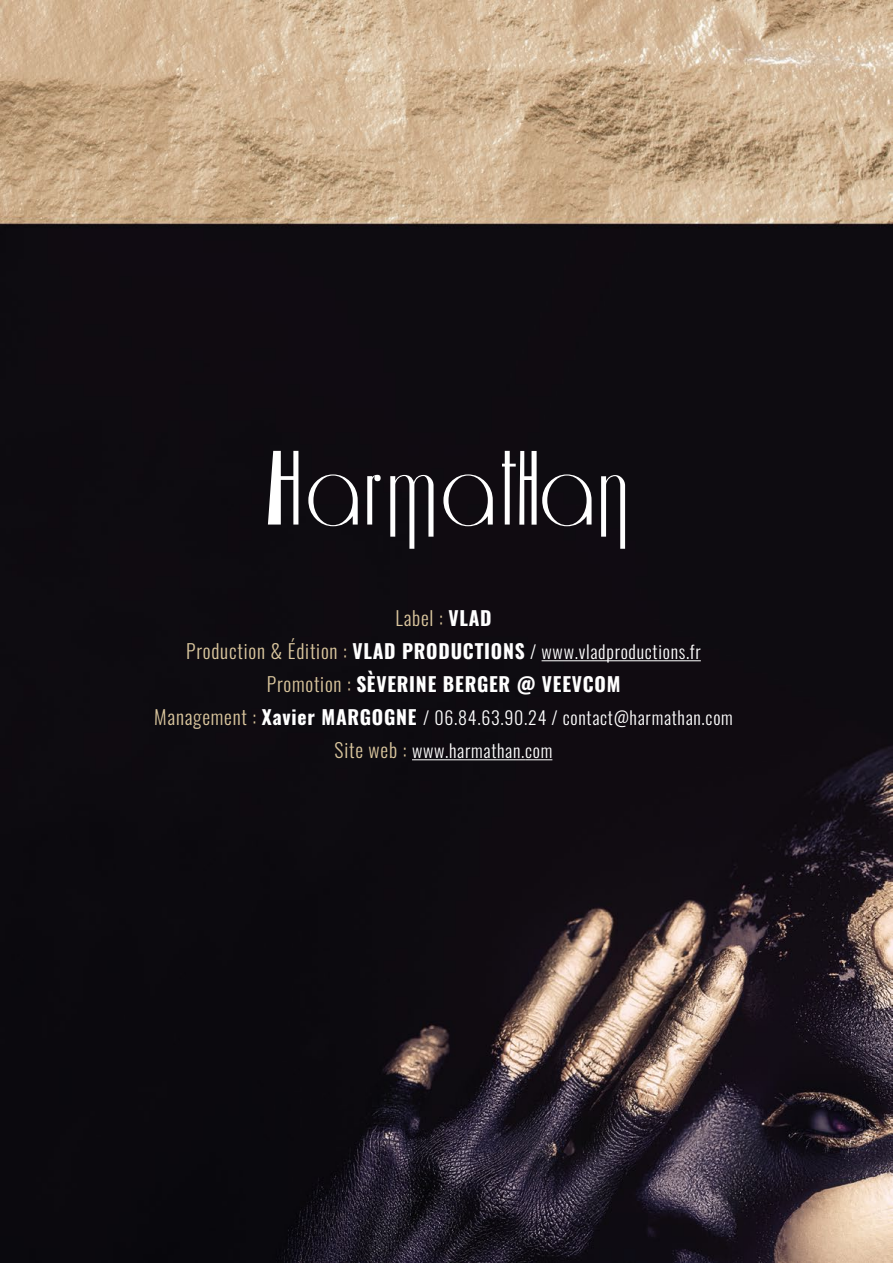
<style>
.page{position:relative;width:893px;height:1263px;background:#fff}
.page>*{position:absolute;margin:0;border:0;box-sizing:border-box;transform-origin:0 0}
.t1{font:700 19.5px "Oswald";letter-spacing:.04em;color:#fff}
.t2{font:300 19.5px "Oswald";letter-spacing:.04em;color:#dbc79e}
.t3{font:300 18px/33px "Oswald";letter-spacing:.04em;color:#fff;text-align:center}
.s1{font-weight:700;color:#fff}
.s2{font-size:19.5px;color:#dbc79e}
.s3{font-weight:700;font-size:19.5px}
.s4{font-weight:300;color:#dbc79e}
</style>
<div class="page">
<img style="left:0;top:0;width:893px;height:1263px">
<hr style="left:542px;top:660px;width:159px;height:1px;background:#fff">
<hr style="left:412px;top:759px;width:113px;height:1px;background:#fff">
<svg style="left:525px;top:759px;width:27px;height:1px"></svg>
<svg style="left:268px;top:451px;width:30px;height:73px"></svg>
<svg style="left:308px;top:474px;width:50px;height:52px"></svg>
<svg style="left:367px;top:475px;width:14px;height:49px"></svg>
<svg style="left:390px;top:475px;width:44px;height:74px"></svg>
<svg style="left:601px;top:475px;width:24px;height:74px"></svg>
<svg style="left:443px;top:474px;width:50px;height:52px"></svg>
<svg style="left:502px;top:451px;width:90px;height:75px"></svg>
<p class="t2" style="left:395px;top:601px;width:98px">Label : <span class="s1">VLAD</span></p>
<p class="t3" style="left:186px;top:633px;width:516px"><span class="s2">Production &amp; Édition :</span> <span class="s3">VLAD PRODUCTIONS</span> / www.vladproductions.fr</p>
<p class="t1" style="left:267px;top:667px;width:355px"><span class="s4">Promotion :</span> SÈVERINE BERGER @ VEEVCOM</p>
<p class="t3" style="left:154px;top:699px;width:580px"><span class="s2">Management :</span> <span class="s3">Xavier MARGOGNE</span> / 06.84.63.90.24 / contact@harmathan.com<br><span class="s2">Site web :</span> www.harmathan.com</p>
</div>
